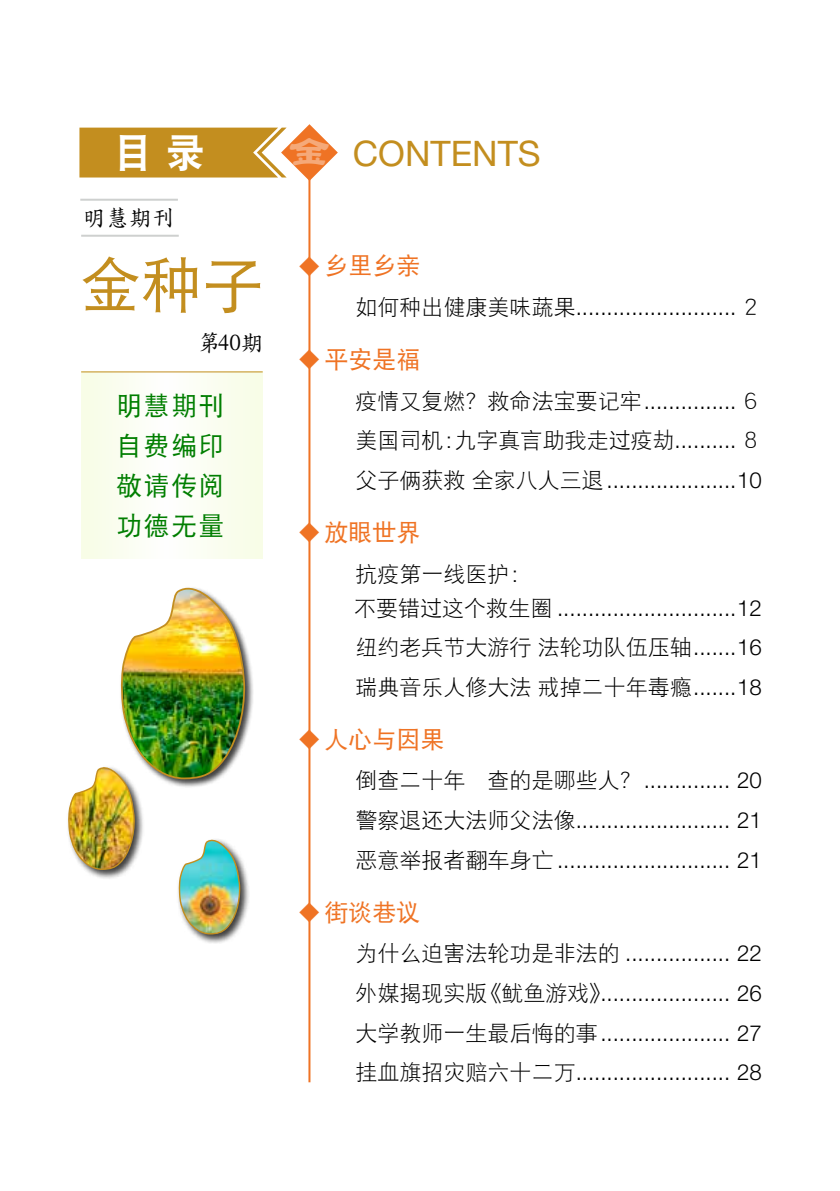
<style>
.page{position:relative;width:840px;height:1191px;background:#fff}
.page>*{position:absolute;margin:0;border:0;box-sizing:border-box;transform-origin:0 0}
.t1{font:61.2px "DF Hei W5";color:#c38e1f}
.t2{font:40px "DF Hei W9";color:#fff}
.t3{font:35.2px "Helvetica Neue LT Std";color:#c38e1f}
.t4{font:26px/40px "DF Hei W5";letter-spacing:.05em;color:#007e00;text-align:justify}
.t5{font:24px "DF Hei W5";color:#ef7324}
.t6{font:23px "DF Kai W5 A";color:#000}
.t7{font:300 22.2px/39.6px "Helvetica Neue LT Std";color:#000;text-align:justify}
.t8{font:22px/39.6px "DF Hei W3";color:#000}
.s1{font-family:"DF Tan Li XB HK BF";font-size:41.2px;color:#fff}
.s2{font-family:"DF Hei W3";font-weight:400;font-size:22px}
.s3{font-family:"DFP Hei W3";font-weight:400;font-size:22px}
.s4{font-family:"DFP Hei W3"}
.s5{font-family:"Helvetica Neue LT Std";font-weight:300;font-size:22.2px}
</style>
<div class="page">
<div style="left:81px;top:371px;width:181px;height:188px;background:#fafdf1"></div>
<hr style="left:81px;top:235px;width:98px;height:2px;background:#ced0cf">
<hr style="left:80px;top:199px;width:98px;height:2px;background:#ced0cf">
<hr style="left:81px;top:371px;width:181px;height:1px;background:#c38e1f">
<hr style="left:308px;top:128px;width:2px;height:954px;background:#ef7324">
<svg style="left:79px;top:124px;width:258px;height:57px"></svg>
<div style="left:119px;top:586px;width:135px;height:202px;background:#000;opacity:.75"></div>
<div style="left:176px;top:838px;width:74px;height:106px;background:#000;opacity:.75"></div>
<img style="left:68px;top:586px;width:177px;height:349px">
<svg style="left:308px;top:256px;width:3px;height:20px"></svg>
<svg style="left:308px;top:349px;width:3px;height:20px"></svg>
<svg style="left:308px;top:522px;width:3px;height:20px"></svg>
<svg style="left:308px;top:729px;width:3px;height:20px"></svg>
<svg style="left:308px;top:902px;width:3px;height:20px"></svg>
<h2 class="t2" style="left:113px;top:133px;width:94px">目录</h2>
<h3 class="t3" style="left:288px;top:132px;width:253px"><span class="s1">金</span> CONTENTS</h3>
<p class="t6" style="left:83px;top:207px;width:94px">明慧期刊</p>
<h1 class="t1" style="left:80px;top:255px;width:185px">金种子</h1>
<p class="t6" style="left:198px;top:331px;width:68px">第40期</p>
<p class="t4" style="left:117px;top:385px;width:109px">明慧期刊自费编印敬请传阅功德无量</p>
<p class="t5" style="left:324px;top:254px;width:97px">乡里乡亲</p>
<p class="t7" style="left:355px;top:287px;width:407px"><span class="s2">如何种出健康美味蔬果</span>.......................... <span class="s3">２</span></p>
<p class="t5" style="left:324px;top:347px;width:97px">平安是福</p>
<p class="t7" style="left:355px;top:380px;width:407px"><span class="s2">疫情又复燃</span><span class="s3">？</span><span class="s2">救命法宝要记牢</span> ............... <span class="s3">６</span></p>
<p class="t8" style="left:355px;top:420px;width:408px">美国司机<span class="s4">：</span>九字真言助我走过疫劫<span class="s5">..........</span> <span class="s4">８</span></p>
<p class="t7" style="left:355px;top:460px;width:408px"><span class="s2">父子俩获救全家八人三退</span> .....................10</p>
<p class="t5" style="left:324px;top:520px;width:97px">放眼世界</p>
<p class="t8" style="left:355px;top:554px;width:177px">抗疫第一线医护<span class="s4">：</span></p>
<p class="t7" style="left:354px;top:587px;width:409px"><span class="s2">不要错过这个救生圈</span> .............................12</p>
<p class="t8" style="left:355px;top:627px;width:407px">纽约老兵节大游行法轮功队伍压轴 <span class="s5">.......16</span>瑞典音乐人修大法戒掉二十年毒瘾 <span class="s5">.......18</span></p>
<p class="t5" style="left:324px;top:727px;width:121px">人心与因果</p>
<p class="t7" style="left:355px;top:760px;width:408px"><span class="s2">倒查二十年　查的是哪些人</span><span class="s3">？</span> .............. 20<span class="s2">警察退还大法师父法像</span>......................... 21<span class="s2">恶意举报者翻车身亡</span> ............................ 21</p>
<p class="t5" style="left:324px;top:900px;width:97px">街谈巷议</p>
<p class="t7" style="left:355px;top:933px;width:408px"><span class="s2">为什么迫害法轮功是非法的</span> ................. 22<span class="s2">外媒揭现实版</span><span class="s3">《</span><span class="s2">鱿鱼游戏</span><span class="s3">》</span>..................... 26<span class="s2">大学教师一生最后悔的事</span> ..................... 27<span class="s2">挂血旗招灾赔六十二万</span>......................... 28</p>
</div>
